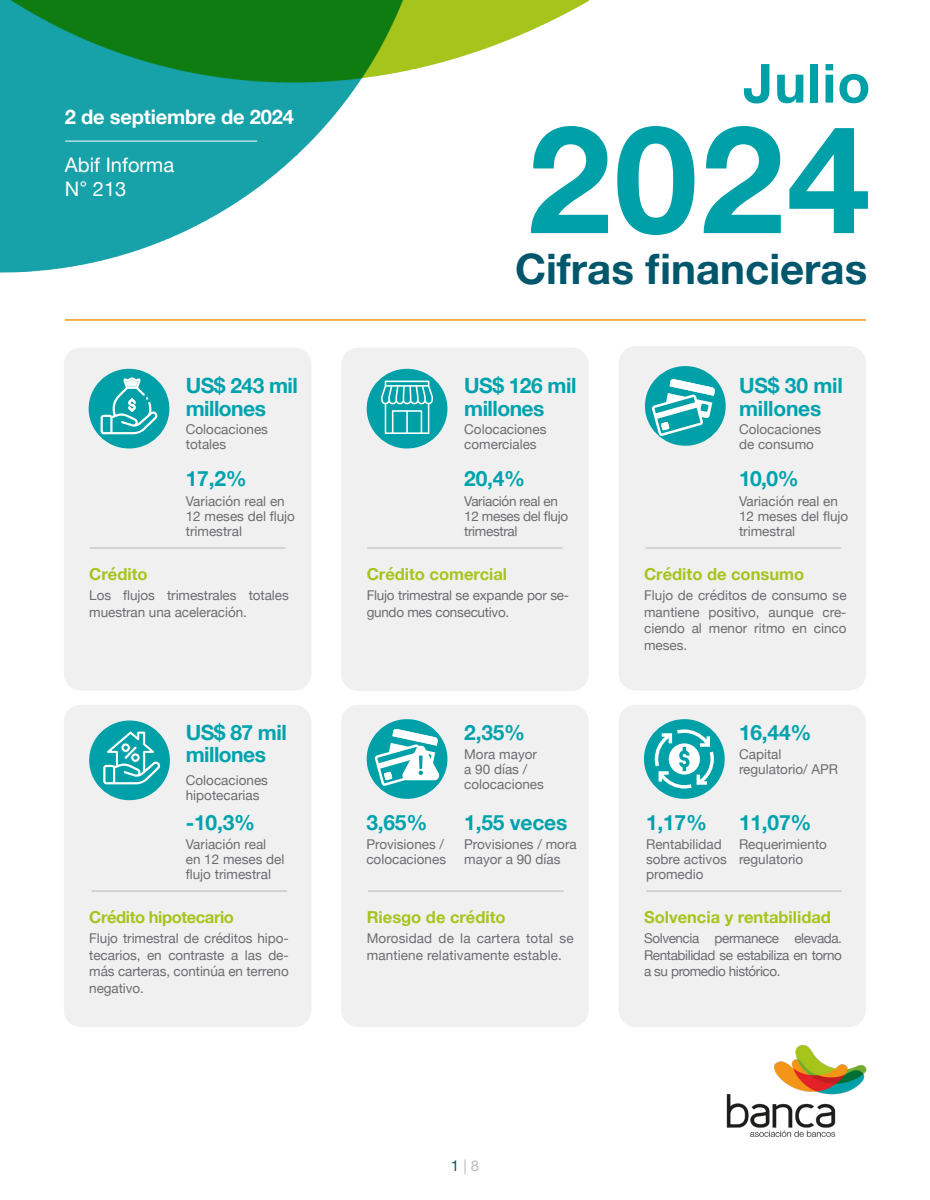
<style>
.page{position:relative;width:930px;height:1200px;background:#fff}
.page>*{position:absolute;margin:0;border:0;box-sizing:border-box;transform-origin:0 0}
.Texto_Cifra_destacado{font:700 150px "Helvetica Neue";color:#00a0a9}
.Texto_Cifra_destacado-2{font:700 54px "Helvetica Neue";letter-spacing:.02em;color:#00a0a9}
.Titulo_Principal_azul{font:700 42px "Helvetica Neue";color:#00576c}
.Cifras_chicas_Recuadros{font:700 21px/22.5px "Helvetica Neue";letter-spacing:-.025em;color:#00a3ad}
.t1{font:700 20.1px "Helvetica Neue";letter-spacing:-.01em;color:#fff}
.t2{font:20.1px/24.2px "Helvetica Neue";color:#fff}
.Titulos_verdes_recuadros{font:700 16.5px "Helvetica Neue";color:#a5c41c}
.Titulos_verdes_recuadros-2{font:700 16.5px "Helvetica Neue";letter-spacing:-.025em;color:#a5c41c}
.t3{font:15px "Helvetica Neue";color:#bcbdc0}
.Textos_recuadros_portadilla{font:13.5px/16.5px "Helvetica Neue";letter-spacing:-.005em;color:#6c6d70}
.Textos_cifras_Recuadros{font:13.5px/15px "Helvetica Neue";color:#6c6d70}
.Textos_cifras_Recuadros-2{font:13.5px/15px "Helvetica Neue";letter-spacing:-.025em;color:#6c6d70}
.s1{font-family:"Arial"}
.s2{color:#00576c}
</style>
<div class="page">
<div style="left:64px;top:348px;width:247px;height:343px;background:#f0f0f0;border-radius:17px"></div>
<div style="left:619px;top:705px;width:247px;height:322px;background:#f0f0f0;border-radius:17px"></div>
<div style="left:341px;top:348px;width:248px;height:343px;background:#f0f0f0;border-radius:17px"></div>
<div style="left:619px;top:346px;width:247px;height:345px;background:#f0f0f0;border-radius:17px"></div>
<div style="left:341px;top:705px;width:248px;height:322px;background:#f0f0f0;border-radius:17px"></div>
<div style="left:64px;top:705px;width:247px;height:322px;background:#f0f0f0;border-radius:17px"></div>
<img style="left:0;top:0;width:589px;height:273px">
<hr style="left:65px;top:141px;width:192px;height:1px;background:#fff">
<img style="left:726px;top:1044px;width:141px;height:93px">
<hr style="left:65px;top:319px;width:801px;height:2px;background:#f49517">
<div style="left:89px;top:369px;width:80px;height:80px;background:#00a0a9;border-radius:50%"></div>
<div style="left:367px;top:369px;width:80px;height:80px;background:#00a0a9;border-radius:50%"></div>
<hr style="left:90px;top:547px;width:196px;height:2px;background:#231f20">
<div style="left:367px;top:719px;width:80px;height:80px;background:#00a0a9;border-radius:50%"></div>
<hr style="left:368px;top:890px;width:196px;height:2px;background:#231f20">
<hr style="left:367px;top:547px;width:196px;height:2px;background:#231f20">
<hr style="left:646px;top:890px;width:196px;height:2px;background:#231f20">
<div style="left:644px;top:719px;width:81px;height:80px;background:#00a0a9;border-radius:50%"></div>
<svg style="left:655px;top:729px;width:59px;height:60px"></svg>
<hr style="left:646px;top:547px;width:195px;height:2px;background:#231f20">
<div style="left:645px;top:366px;width:81px;height:80px;background:#00a0a9;border-radius:50%"></div>
<hr style="left:92px;top:890px;width:195px;height:2px;background:#231f20">
<div style="left:89px;top:721px;width:81px;height:79px;background:#00a0a9;border-radius:50%"></div>
<svg style="left:101px;top:377px;width:56px;height:57px"></svg>
<svg style="left:652px;top:379px;width:63px;height:57px"></svg>
<svg style="left:103px;top:730px;width:57px;height:54px"></svg>
<svg style="left:381px;top:381px;width:52px;height:53px"></svg>
<svg style="left:375px;top:729px;width:66px;height:57px"></svg>
<h3 class="t1" style="left:65px;top:101px;width:231px">2 de septiembre de 2024</h3>
<h3 class="t2" style="left:65px;top:154px;width:111px">Abif Informa<br>N<span class="s1">°</span> 213</h3>
<p class="Texto_Cifra_destacado-2" style="left:743px;top:41px;width:129px">Julio</p>
<p class="Texto_Cifra_destacado" style="left:528px;top:62px;width:344px">2024</p>
<p class="Titulo_Principal_azul" style="left:515px;top:236px;width:354px">Cifras financieras</p>
<p class="Cifras_chicas_Recuadros" style="left:186px;top:375px;width:114px">US$ 243 mil millones</p>
<p class="Cifras_chicas_Recuadros" style="left:464px;top:375px;width:114px">US$ 126 mil</p>
<p class="Cifras_chicas_Recuadros" style="left:464px;top:397px;width:82px">millones</p>
<p class="Cifras_chicas_Recuadros" style="left:739px;top:375px;width:105px">US$ 30 mil millones</p>
<p class="Textos_cifras_Recuadros" style="left:186px;top:423px;width:84px">Colocaciones totales</p>
<p class="Textos_cifras_Recuadros" style="left:464px;top:423px;width:84px">Colocaciones</p>
<p class="Textos_cifras_Recuadros" style="left:464px;top:438px;width:74px">comerciales</p>
<p class="Textos_cifras_Recuadros" style="left:739px;top:423px;width:84px">Colocaciones</p>
<p class="Textos_cifras_Recuadros" style="left:739px;top:438px;width:77px">de consumo</p>
<p class="Cifras_chicas_Recuadros" style="left:186px;top:468px;width:63px">17,2%</p>
<p class="Cifras_chicas_Recuadros" style="left:464px;top:468px;width:63px">20,4%</p>
<p class="Cifras_chicas_Recuadros" style="left:739px;top:468px;width:61px">10,0%</p>
<p class="Textos_cifras_Recuadros" style="left:186px;top:494px;width:111px">Variación real en<br>12 meses del flujo trimestral</p>
<p class="Textos_cifras_Recuadros-2" style="left:464px;top:494px;width:105px">Variación real en<br>12 meses del flujo trimestral</p>
<p class="Textos_cifras_Recuadros" style="left:739px;top:494px;width:111px">Variación real en<br>12 meses del flujo trimestral</p>
<p class="Titulos_verdes_recuadros" style="left:89px;top:561px;width:60px">Crédito</p>
<p class="Textos_recuadros_portadilla" style="left:89px;top:588px;width:201px">Los flujos trimestrales totales muestran una aceleración.</p>
<p class="Titulos_verdes_recuadros" style="left:367px;top:561px;width:142px">Crédito comercial</p>
<p class="Textos_recuadros_portadilla" style="left:367px;top:588px;width:204px">Flujo trimestral se expande por se&shy;gundo mes consecutivo.</p>
<p class="Titulos_verdes_recuadros" style="left:644px;top:561px;width:162px">Crédito de consumo</p>
<p class="Textos_recuadros_portadilla" style="left:644px;top:588px;width:204px;text-align:justify">Flujo de créditos de consumo se mantiene positivo, aunque cre&shy;ciendo al menor ritmo en cinco meses.</p>
<p class="Cifras_chicas_Recuadros" style="left:186px;top:721px;width:103px">US$ 87 mil millones</p>
<p class="Textos_cifras_Recuadros" style="left:186px;top:773px;width:84px">Colocaciones</p>
<p class="Textos_cifras_Recuadros" style="left:186px;top:788px;width:75px">hipotecarias</p>
<p class="Cifras_chicas_Recuadros" style="left:464px;top:721px;width:63px">2,35%</p>
<p class="Textos_cifras_Recuadros" style="left:464px;top:748px;width:81px">Mora mayor a 90 días / colocaciones</p>
<p class="Cifras_chicas_Recuadros" style="left:739px;top:721px;width:74px">16,44%</p>
<p class="Textos_cifras_Recuadros" style="left:739px;top:748px;width:44px">Capital</p>
<p class="Textos_cifras_Recuadros" style="left:739px;top:763px;width:101px">regulatorio/ APR</p>
<p class="Cifras_chicas_Recuadros" style="left:186px;top:811px;width:71px">-10,3%</p>
<p class="Textos_cifras_Recuadros" style="left:186px;top:838px;width:100px">Variación real<br>en 12 meses del flujo trimestral</p>
<p class="Titulos_verdes_recuadros-2" style="left:89px;top:904px;width:146px">Crédito hipotecario</p>
<p class="Textos_recuadros_portadilla" style="left:89px;top:931px;width:201px;text-align:justify">Flujo trimestral de créditos hipo&shy;tecarios, en contraste a las de&shy;más carteras, continúa en terreno negativo.</p>
<p class="Cifras_chicas_Recuadros" style="left:366px;top:811px;width:63px">3,65%</p>
<p class="Cifras_chicas_Recuadros" style="left:464px;top:811px;width:105px">1,55 veces</p>
<p class="Cifras_chicas_Recuadros" style="left:646px;top:811px;width:63px">1,17%</p>
<p class="Cifras_chicas_Recuadros" style="left:739px;top:811px;width:74px">11,07%</p>
<p class="Textos_cifras_Recuadros" style="left:366px;top:838px;width:81px">Provisiones / colocaciones</p>
<p class="Textos_cifras_Recuadros" style="left:464px;top:838px;width:114px">Provisiones / mora mayor a 90 días</p>
<p class="Textos_cifras_Recuadros" style="left:739px;top:838px;width:90px">Requerimiento regulatorio</p>
<p class="Textos_cifras_Recuadros" style="left:646px;top:838px;width:82px">Rentabilidad sobre activos promedio</p>
<p class="Titulos_verdes_recuadros" style="left:367px;top:904px;width:140px">Riesgo de crédito</p>
<p class="Textos_recuadros_portadilla" style="left:367px;top:931px;width:208px">Morosidad de la cartera total se mantiene relativamente estable.</p>
<p class="Titulos_verdes_recuadros" style="left:644px;top:904px;width:188px">Solvencia y rentabilidad</p>
<p class="Textos_recuadros_portadilla" style="left:644px;top:931px;width:199px;text-align:justify">Solvencia permanece elevada.<br>Rentabilidad se estabiliza en torno a su promedio histórico.</p>
<p class="t3" style="left:451px;top:1155px;width:30px"><span class="s2">1</span> | 8</p>
</div>
